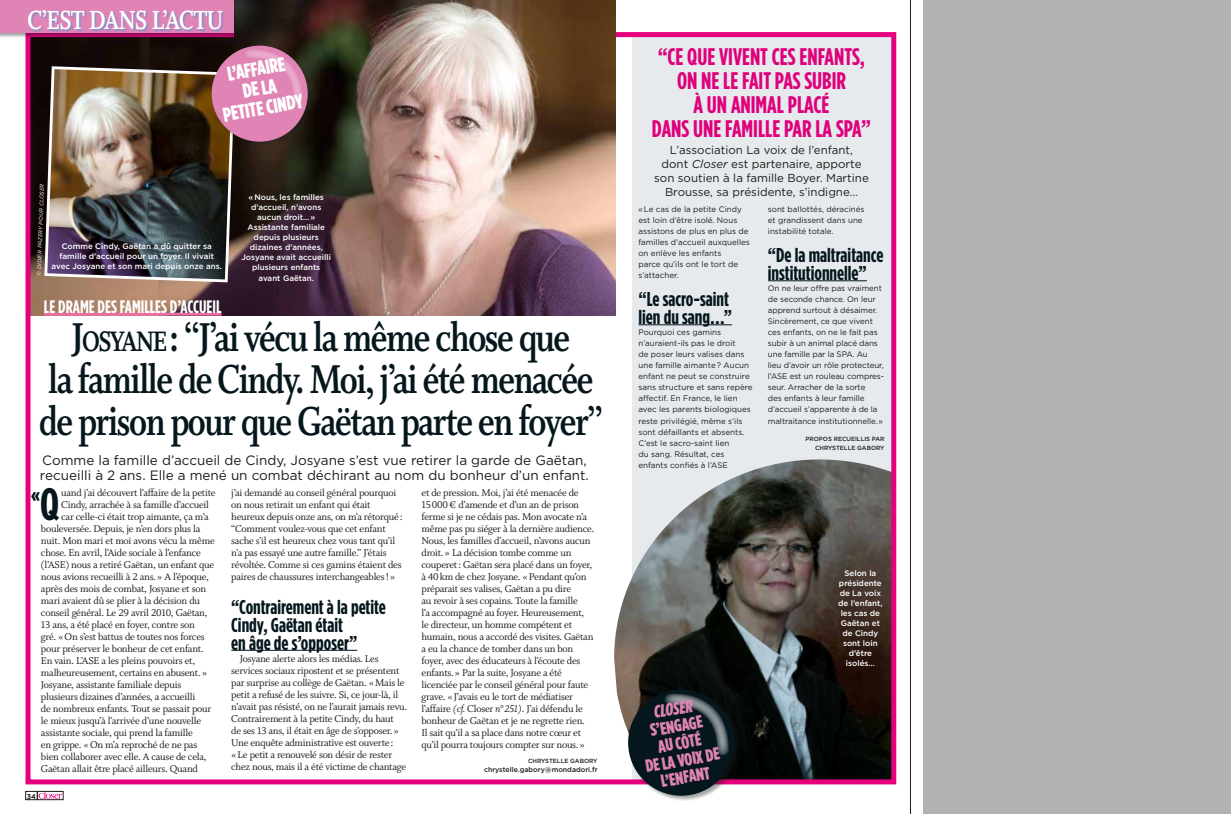
<style>
.page{position:relative;width:1231px;height:814px;background:#fff}
.page>*{position:absolute;margin:0;border:0;box-sizing:border-box;transform-origin:0 0}
.t1{font:45px/42px "Whitman Bold LF";letter-spacing:-.04em;color:#05171d;text-align:center;scale:.8 1}
.t2{font:29.3px "Whitman Bold LF";letter-spacing:-.02em;color:#fff;scale:.8 1}
.t3{font:700 24px/24px "Gotham Condensed";color:#df007c;text-align:center}
.t4{font:900 20.6px "Gotham Condensed";color:#05171d}
.t5{font:900 20.1px/19.7px "Gotham Condensed";color:#fff;text-align:center}
.t6{font:700 20px/18px "Gotham Condensed";color:#05171d}
.t7{font:700 18px "Gotham Condensed";color:#fff}
.t8{font:900 17.6px/17.3px "Gotham Condensed";color:#df84b5;text-align:center}
.t9{font:italic 900 17.6px "Gotham Condensed";color:#df84b5}
.t10{font:13.5px/15px "Gotham";color:#1d1d1b}
.t11{font:11.5px/14px "Gotham";color:#1d1d1b;text-align:center}
.t12{font:11px/12px "Whitman Roman LF";letter-spacing:-.02em;color:#1d1d1b}
.t13{font:8px/11px "Gotham";color:#1d1d1b}
.t14{font:500 8px/10px "Gotham";color:#fff;text-align:center}
.t15{font:500 7px "Gotham";color:#1d1d1b}
.t16{font:700 7px "Gotham";color:#1d1d1b}
.t17{font:500 6px/9px "Gotham";color:#1d1d1b;text-align:right}
.t18{font:italic 5.5px "Gotham";color:#fff}
.s1{font-style:inherit}
.s2{font-size:31.5px}
.s3{font-weight:700;font-size:45.3px}
.s4{font-family:"Whitman Italic LF"}
.s5{font-style:italic}
</style>
<div class="page">
<div style="left:632px;top:37px;width:259px;height:745px;background:#e6eaed"></div>
<img style="left:150px;top:39px;width:465px;height:276px">
<div style="left:32px;top:39px;width:118px;height:206px;background:#120805"></div>
<img style="left:32px;top:245px;width:126px;height:70px">
<img style="left:614px;top:459px;width:276px;height:319px">
<div style="left:26px;top:791px;width:11px;height:8px;border:1px solid #1d1d1b"></div>
<svg style="left:39px;top:793px;width:22px;height:4px"></svg>
<div style="left:37px;top:791px;width:26px;height:8px;border:1px solid #1d1d1b"></div>
<div style="left:923px;top:0;width:307px;height:814px;background:#b3b2b2"></div>
<div style="left:26px;top:32px;width:870px;height:752px;border:5px solid #e6007d"></div>
<hr style="left:231px;top:650px;width:126px;height:1px;background:#05171d">
<hr style="left:44px;top:312px;width:177px;height:3px;background:#ed6ea7">
<hr style="left:638px;top:324px;width:94px;height:1px;background:#05171d">
<hr style="left:767px;top:280px;width:99px;height:1px;background:#05171d">
<img style="left:43px;top:65px;width:193px;height:219px">
<img style="left:234px;top:0;width:381px;height:44px">
<div style="left:0;top:0;width:237px;height:39px;background:#05171d;opacity:.4"></div>
<div style="left:0;top:0;width:234px;height:33px;background:#df84b5"></div>
<div style="left:28px;top:10px;width:197px;height:22px;background:#009fe3;opacity:.4"></div>
<div style="left:211px;top:45px;width:103px;height:103px;background:#1d1d1b;opacity:.4"></div>
<div style="left:212px;top:46px;width:96px;height:96px;background:#df84b5;border-radius:50%"></div>
<svg style="left:243px;top:48px;width:62px;height:57px"></svg>
<div style="left:627px;top:689px;width:113px;height:112px;background:#1d1d1b;opacity:.4"></div>
<div style="left:628px;top:689px;width:106px;height:106px;background:#05171d;border-radius:50%"></div>
<svg style="left:665px;top:692px;width:64px;height:63px"></svg>
<hr style="left:910px;top:0;width:1px;height:814px;background:#1d1d1b">
<h2 class="t2" style="left:27px;top:4px;width:246px">c ’est dans l’actu</h2>
<h3 class="t5" style="left:214px;top:66px;width:82px;rotate:-10deg">L’affaire<br>de la<br>petite Cindy</h3>
<p class="t18" style="left:35px;top:275px;width:93px;rotate:-88deg">© Did ier pazery pour closer</p>
<p class="t14" style="left:52px;top:241px;width:172px">Comme Cindy, Gaëtan a dû quitter sa famille d’accueil pour un foyer. I l vivait avec Josyane et son mari depuis onze ans.</p>
<h3 class="t7" style="left:44px;top:296px;width:177px">LE DRAME DES FAMILLES D’ACCUEIL</h3>
<p class="t14" style="left:241px;top:192px;width:91px">« Nous, les familles d’accueil, n’avons aucun droit… »<br>Assistante familiale depuis plusieurs dizaines d’années,<br>Josyane avait accueilli plusieurs enfants avant Gaëtan.</p>
<h1 class="t1" style="left:39px;top:316px;width:705px"><span class="s1">J</span><span class="s2">osyane</span><span class="s1">:</span> “J’ai vécu la même chose que<br>la famille de Cindy. Moi, j’ai été menacée de prison pour que Gaëtan parte en foyer”</h1>
<p class="t10" style="left:40px;top:452px;width:550px">Comme la famille d’accueil de Cindy, Josyane s’est vue retirer la garde de Gaëtan, recueilli à 2 ans. Elle a mené un combat déchirant au nom du bonheur d’un enfant.</p>
<h3 class="t4" style="left:31px;top:482px;width:30px">«<span class="s3">Q</span></h3>
<p class="t12" style="left:61px;top:486px;width:156px">uand j’ai découvert l’affaire de la petite</p>
<p class="t12" style="left:61px;top:498px;width:149px">Cindy, arrachée à sa famille d’accueil</p>
<p class="t12" style="left:61px;top:510px;width:149px">car celle-ci était trop aimante, ça m’a</p>
<p class="t12" style="left:41px;top:522px;width:161px">bouleversée. Depuis, je n’en dors plus la</p>
<p class="t12" style="left:41px;top:534px;width:175px">nuit. Mon mari et moi avons vécu la même</p>
<p class="t12" style="left:41px;top:546px;width:161px">chose. En avril, l’Aide sociale à l’enfance</p>
<p class="t12" style="left:41px;top:558px;width:175px">(l’ASE) nous a retiré Gaëtan, un enfant que</p>
<p class="t12" style="left:41px;top:570px;width:169px">nous avions recueilli à 2 ans.» A l’époque,</p>
<p class="t12" style="left:41px;top:582px;width:167px">après des mois de combat, Josyane et son</p>
<p class="t12" style="left:41px;top:594px;width:160px">mari avaient dû se plier à la décision du</p>
<p class="t12" style="left:41px;top:606px;width:168px">conseil général. Le 29 avril 2010, Gaëtan,</p>
<p class="t12" style="left:41px;top:619px;width:155px">13 ans, a été placé en foyer, contre son</p>
<p class="t12" style="left:41px;top:631px;width:165px">gré. «On s’est battus de toutes nos forces</p>
<p class="t12" style="left:41px;top:643px;width:164px">pour préserver le bonheur de cet enfant.</p>
<p class="t12" style="left:41px;top:655px;width:156px">En vain. L’ASE a les pleins pouvoirs et,</p>
<p class="t12" style="left:41px;top:667px;width:168px">malheureusement, certains en abusent.»</p>
<p class="t12" style="left:41px;top:679px;width:142px">Josyane, assistante familiale depuis</p>
<p class="t12" style="left:41px;top:691px;width:156px">plusieurs dizaines d’années, a accueilli</p>
<p class="t12" style="left:41px;top:703px;width:172px">de nombreux enfants. Tout se passait pour</p>
<p class="t12" style="left:41px;top:715px;width:162px">le mieux jusqu’à l’arrivée d’une nouvelle</p>
<p class="t12" style="left:41px;top:727px;width:153px">assistante sociale, qui prend la famille</p>
<p class="t12" style="left:41px;top:739px;width:158px">en grippe. «On m’a reproché de ne pas</p>
<p class="t12" style="left:41px;top:751px;width:167px">bien collaborer avec elle. A cause de cela,</p>
<p class="t12" style="left:41px;top:763px;width:158px">Gaëtan allait être placé ailleurs. Quand</p>
<p class="t16" style="left:27px;top:791px;width:11px">34</p>
<p class="t12" style="left:231px;top:486px;width:173px">j’ai demandé au conseil général pourquoi on nous retirait un enfant qui était heureux depuis onze ans, on m’a rétorqué: “Comment voulez-vous que cet enfant sache s’il est heureux chez vous tant qu’il n’a pas essayé une autre famille.” J’étais révoltée. Comme si ces gamins étaient des paires de chaussures interchangeables!»</p>
<h3 class="t6" style="left:231px;top:597px;width:156px">“CONTRAIREMENT À LA PETITE<br>CINDY, GAËTAN ÉTAIT<br>EN ÂGE DE S’OPPOSER”</h3>
<p class="t12" style="left:231px;top:652px;width:177px;text-indent:9px">Josyane alerte alors les médias. Les services sociaux ripostent et se présentent par surprise au collège de Gaëtan. «Mais le petit a refusé de les suivre. Si, ce jour-là, il n’avait pas résisté, on ne l’aurait jamais revu.<br>Contrairement à la petite Cindy, du haut<br>de ses 13 ans, il était en âge de s’opposer.» Une enquête administrative est ouverte: «Le petit a renouvelé son désir de rester chez nous, mais il a été victime de chantage</p>
<p class="t12" style="left:421px;top:486px;width:174px">et de pression. Moi, j’ai été menacée de 15000€ d’amende et d’un an de prison ferme si je ne cédais pas. Mon avocate n’a même pas pu siéger à la dernière audience.<br>Nous, les familles d’accueil, n’avons aucun droit.» La décision tombe comme un couperet: Gaëtan sera placé dans un foyer, à 40km de chez Josyane. «Pendant qu’on préparait ses valises, Gaëtan a pu dire<br>au revoir à ses copains. Toute la famille<br>l’a accompagné au foyer. Heureusement, le directeur, un homme compétent et humain, nous a accordé des visites. Gaëtan a eu la chance de tomber dans un bon foyer, avec des éducateurs à l’écoute des enfants.» Par la suite, Josyane a été licenciée par le conseil général pour faute grave. «J’avais eu le tort de médiatiser l’affaire <span class="s4">(cf.</span> Closer <span class="s4">n°251)</span>. J’ai défendu le bonheur de Gaëtan et je ne regrette rien.<br>Il sait qu’il a sa place dans notre cœur et qu’il pourra toujours compter sur nous.»</p>
<p class="t17" style="left:528px;top:756px;width:71px">Chrystelle Gabory</p>
<p class="t15" style="left:484px;top:764px;width:115px">chrystelle.gabory@mondadori.fr</p>
<h3 class="t3" style="left:652px;top:44px;width:221px">“CE QUE VIVENT CES ENFANTS,<br>ON NE LE FAIT PAS SUBIR<br>À UN ANIMAL PLACÉ<br>DANS UNE FAMILLE PAR LA SPA”</h3>
<p class="t11" style="left:654px;top:142px;width:216px">L’association La voix de l’enfant,<br>dont <span class="s5">Closer</span> est partenaire, apporte son soutien à la famille Boyer. Martine Brousse, sa présidente, s’indigne…</p>
<p class="t13" style="left:638px;top:204px;width:113px">« Le cas de la petite Cindy est loin d’être isolé. Nous assistons de plus en plus de familles d’accueil auxquelles on enlève les enfants<br>parce qu’ils ont le tort de s’attacher.</p>
<h3 class="t6" style="left:638px;top:290px;width:95px">“LE SACRO-SAINT<br>LIEN DU SANG…”</h3>
<p class="t13" style="left:638px;top:327px;width:116px">Pourquoi ces gamins n’auraient-ils pas le droit<br>de poser leurs valises dans une famille aimante ? Aucun enfant ne peut se construire sans structure et sans repère affectif. En France, le lien avec les parents biologiques reste privilégié, même s’ils sont défaillants et absents.<br>C’est le sacro-saint lien<br>du sang. Résultat, ces enfants confiés à l’ASE</p>
<p class="t13" style="left:767px;top:204px;width:98px">sont ballottés, déracinés et grandissent dans une instabilité totale.</p>
<h3 class="t6" style="left:767px;top:246px;width:117px">“DE LA MALTRAITANCE<br>INSTITUTIONNELLE”</h3>
<p class="t13" style="left:767px;top:283px;width:117px">On ne leur offre pas vraiment de seconde chance. On leur apprend surtout à désaimer.<br>Sincèrement, ce que vivent ces enfants, on ne le fait pas subir à un animal placé dans une famille par la SPA. Au<br>lieu d’avoir un rôle protecteur, l’ASE est un rouleau compres&shy;seur. Arracher de la sorte<br>des enfants à leur famille d’accueil s’apparente à de la maltraitance institutionnelle. »</p>
<p class="t17" style="left:805px;top:434px;width:81px">Propos recueillis par<br>Chrystelle Gabory</p>
<h3 class="t9" style="left:652px;top:701px;width:41px;rotate:-10deg">Closer</h3>
<h3 class="t8" style="left:638px;top:723px;width:76px;rotate:-10deg">s’engage<br>au côté<br>de la voix de l’enfant</h3>
<p class="t14" style="left:838px;top:568px;width:46px">Selon la présidente de La voix de l’enfant, les cas de<br>Gaëtan et de Cindy sont loin d’être isolés…</p>
</div>
